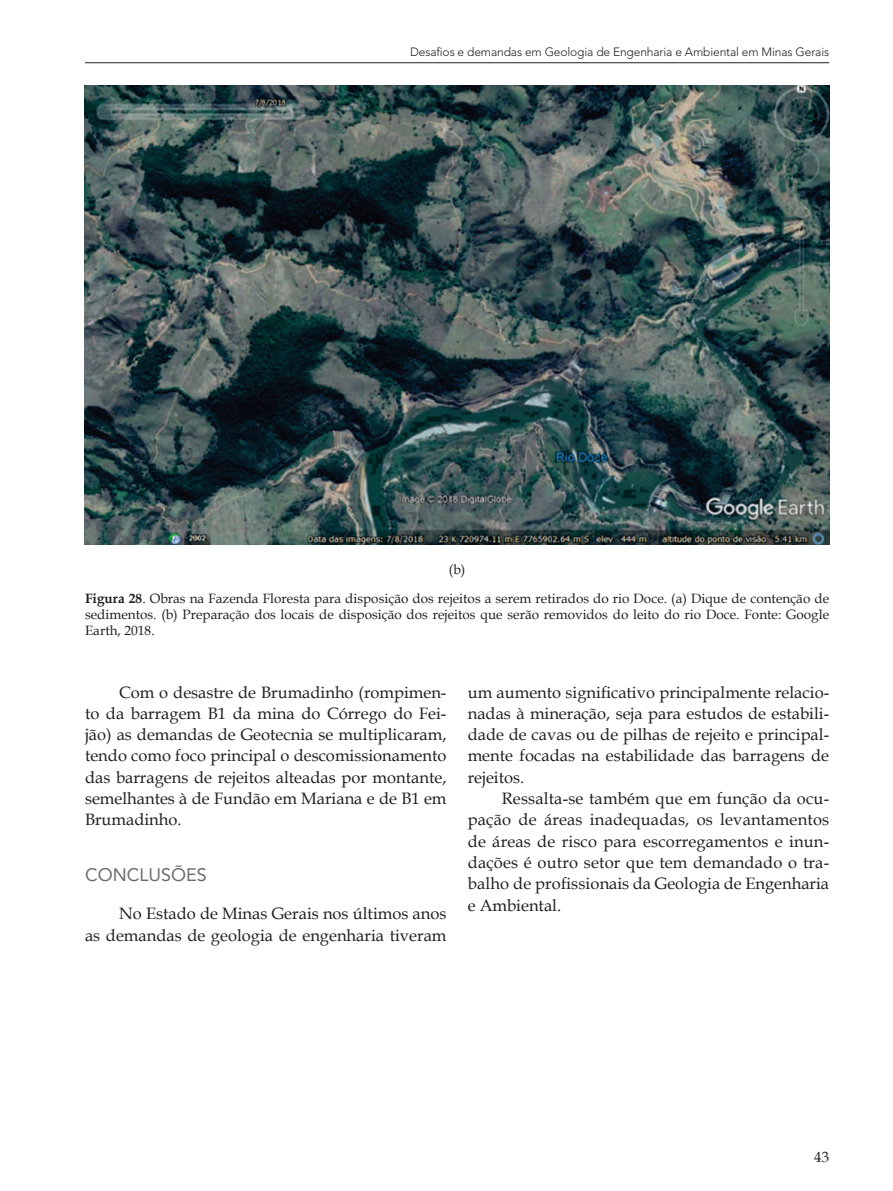
<style>
.page{position:relative;width:893px;height:1191px;background:#fff}
.page>*{position:absolute;margin:0;border:0;box-sizing:border-box;transform-origin:0 0}
.t1{font:18px "Avenir";color:#6c6d70}
.t2{font:16.5px/21.3px "Book Antiqua";color:#231f20;text-align:justify}
.t3{font:15px "Book Antiqua";color:#231f20}
.t4{font:13.5px/29px "Book Antiqua";color:#231f20;text-align:center}
.t5{font:300 12px "Avenir";letter-spacing:-.01em;color:#231f20}
.s1{font-weight:700}
</style>
<div class="page">
<hr style="left:85px;top:62px;width:744px;height:1px;background:#231f20">
<img style="left:85px;top:85px;width:744px;height:460px">
<p class="t5" style="left:410px;top:45px;width:421px">Desafios e demandas em Geologia de Engenharia e Ambiental em Minas Gerais</p>
<p class="t4" style="left:85px;top:554px;width:746px">(b)<br><span class="s1">Figura 28</span>. Obras na Fazenda Floresta para disposição dos rejeitos a serem retirados do rio Doce. (a) Dique de contenção de</p>
<p class="t4" style="left:85px;top:606px;width:746px;line-height:16.2px;text-align:left">sedimentos. (b) Preparação dos locais de disposição dos rejeitos que serão removidos do leito do rio Doce. Fonte: Google<br>Earth, 2018.</p>
<p class="t2" style="left:85px;top:681px;width:363px;text-indent:34px">Com o desastre de Brumadinho (rompimen&shy;to da barragem B1 da mina do Córrego do Fei&shy;jão) as demandas de Geotecnia se multiplicaram, tendo como foco principal o descomissionamento das barragens de rejeitos alteadas por montante, semelhantes à de Fundão em Mariana e de B1 em Brumadinho.</p>
<p class="t1" style="left:85px;top:864px;width:123px">CONCLUSÕES</p>
<p class="t2" style="left:85px;top:902px;width:363px;text-align:right">No Estado de Minas Gerais nos últimos anos<br>as demandas de geologia de engenharia tiveram</p>
<p class="t2" style="left:468px;top:681px;width:363px">um aumento significativo principalmente relacio&shy;nadas à mineração, seja para estudos de estabili&shy;dade de cavas ou de pilhas de rejeito e principal&shy;mente focadas na estabilidade das barragens de rejeitos.</p>
<p class="t2" style="left:468px;top:787px;width:363px;text-indent:34px">Ressalta-se também que em função da ocu&shy;pação de áreas inadequadas, os levantamentos de áreas de risco para escorregamentos e inun&shy;dações é outro setor que tem demandado o tra&shy;balho de profissionais da Geologia de Engenharia e Ambiental.</p>
<p class="t3" style="left:814px;top:1146px;width:16px">43</p>
</div>
